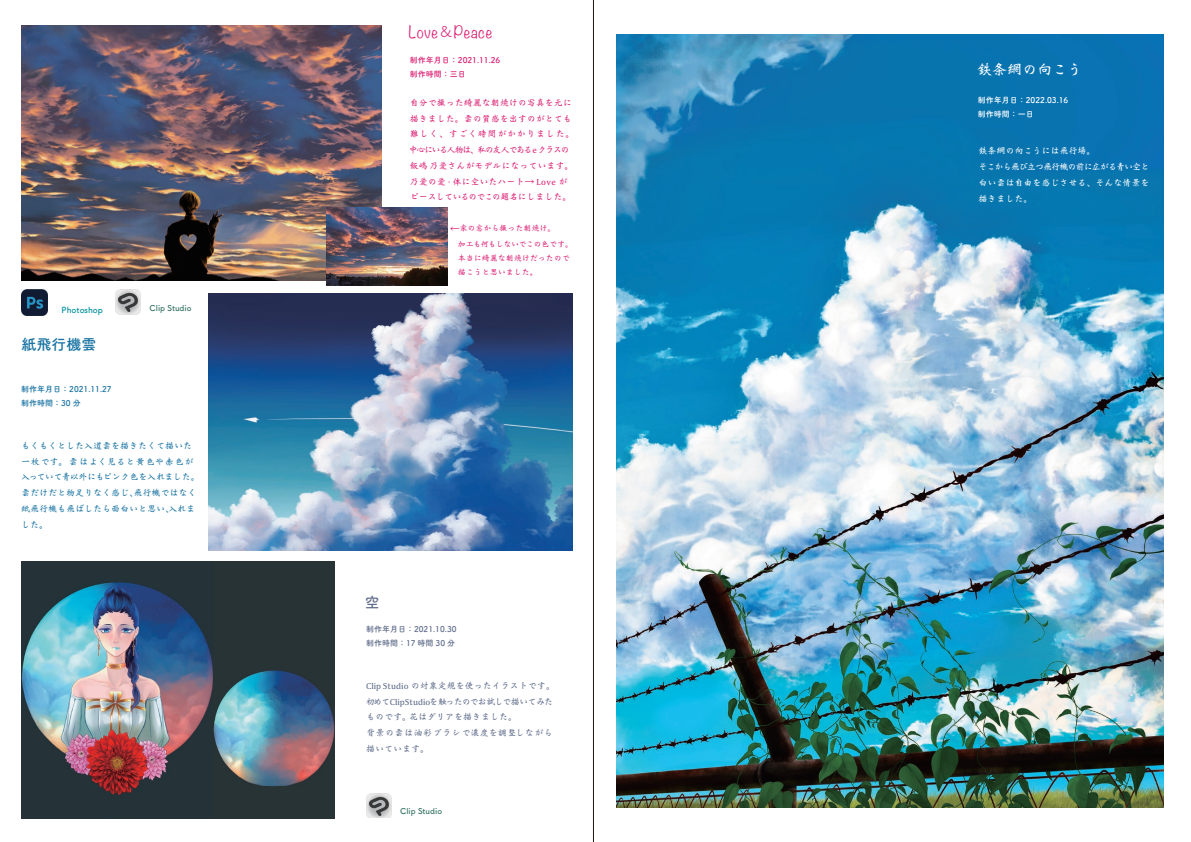
<style>
.page{position:relative;width:1191px;height:842px;background:#fff}
.page>*{position:absolute;margin:0;border:0;box-sizing:border-box;transform-origin:0 0}
.t1{font:300 15px "Noteworthy";letter-spacing:.04em;color:#db2174}
.t2{font:700 15px "Weibei SC";color:#fff}
.t3{font:15px "Tsuku A Rd Gothic Std B";color:#1a74a3}
.t4{font:15px "Tsuku A Rd Gothic Std B";color:#616e8c}
.t5{font:700 9px/15.8px "Weibei SC";color:#db2174}
.t6{font:700 9px/15.8px "Weibei SC";color:#616e8c;text-align:center}
.t7{font:700 9px/15.8px "Weibei SC";color:#1a74a3}
.t8{font:700 9px/15.8px "Weibei SC";color:#fff}
.t9{font:700 9px/15.8px "Weibei SC";letter-spacing:.04em;color:#616e8c}
.t10{font:700 9px "Weibei SC";letter-spacing:-.04em;color:#1a74a3}
.t11{font:700 9px "Weibei SC";letter-spacing:.06em;color:#1a74a3}
.t12{font:700 9px "Weibei SC";letter-spacing:.08em;color:#db2174}
.t13{font:700 9px "Weibei SC";letter-spacing:-.16em;color:#db2174}
.t14{font:8.4px "Tsuku A Rd Gothic Std B";color:#03919f}
.t15{font:700 8px/15.2px "Weibei SC";color:#db2174}
.t16{font:8px/14px "Tsuku A Rd Gothic Std B";color:#616e8c}
.t17{font:8px/14px "Tsuku A Rd Gothic Std B";color:#1a74a3}
.t18{font:8px/14px "Tsuku A Rd Gothic Std B";color:#db2174}
.t19{font:8px/14px "Tsuku A Rd Gothic Std B";color:#fff}
.t20{font:8px "Tsuku A Rd Gothic Std B";color:#377465}
.s1{font-family:"Tsuku A Rd Gothic Std R";font-weight:400}
</style>
<div class="page">
<div style="left:21px;top:562px;width:313px;height:256px;background:#273335"></div>
<img style="left:21px;top:26px;width:361px;height:254px">
<img style="left:21px;top:582px;width:193px;height:214px">
<img style="left:208px;top:293px;width:364px;height:258px">
<img style="left:326px;top:208px;width:121px;height:77px">
<img style="left:214px;top:670px;width:120px;height:116px">
<img style="left:21px;top:289px;width:26px;height:26px">
<img style="left:366px;top:793px;width:25px;height:25px">
<img style="left:116px;top:290px;width:24px;height:25px">
<img style="left:616px;top:34px;width:547px;height:774px">
<hr style="left:593px;top:0;width:1px;height:842px;background:#231612">
<p class="t14" style="left:62px;top:303px;width:43px">Photoshop</p>
<h1 class="t3" style="left:21px;top:333px;width:76px">紙飛行機雲</h1>
<p class="t20" style="left:150px;top:302px;width:43px">Clip Studio</p>
<p class="t17" style="left:21px;top:382px;width:92px">制作年月日：2021.11.27制作時間：30 分</p>
<p class="t7" style="left:21px;top:438px;width:173px">もくもくとした入道雲を描きたくて描いた</p>
<p class="t11" style="left:21px;top:457px;width:174px">一枚です。雲はよく見ると黄色や赤色が</p>
<p class="t10" style="left:21px;top:473px;width:180px">入っていて青以外にもピンク色を入れました。</p>
<p class="t7" style="left:133px;top:485px;width:64px">飛行機ではなく</p>
<p class="t7" style="left:21px;top:485px;width:176px">雲だけだと物足りなく感じ、<br>紙飛行機も飛ばしたら面白いと思い入れま</p>
<p class="t7" style="left:165px;top:501px;width:10px">、</p>
<p class="t7" style="left:21px;top:516px;width:29px">した。</p>
<h1 class="t1" style="left:409px;top:19px;width:84px">Love<span class="s1">＆</span>Peace</h1>
<p class="t18" style="left:410px;top:52px;width:92px">制作年月日：2021.11.26制作時間：三日</p>
<p class="t5" style="left:410px;top:94px;width:163px">自分で撮った綺麗な朝焼けの写真を元に</p>
<p class="t5" style="left:410px;top:110px;width:163px">描きました。雲の質感を出すのがとても</p>
<p class="t12" style="left:410px;top:129px;width:166px">難しく、すごく時間がかかりました。</p>
<p class="t13" style="left:477px;top:145px;width:94px">私の友人であるe クラスの</p>
<p class="t5" style="left:470px;top:142px;width:10px">、</p>
<p class="t5" style="left:409px;top:142px;width:166px">中心にいる人物は<br>飯嶋乃愛さんがモデルになっています。乃愛の愛 · 体に空いたハート→ Love がピースしているのでこの題名にしました。</p>
<p class="t15" style="left:458px;top:221px;width:117px">家の窓から撮った朝焼け。<br>加工も何もしないでこの色です。</p>
<p class="t15" style="left:458px;top:251px;width:114px;line-height:14px">本当に綺麗な朝焼けだったので描こうと思いました。</p>
<h1 class="t4" style="left:365px;top:591px;width:16px">空</h1>
<p class="t16" style="left:366px;top:621px;width:92px">制作年月日：2021.10.30制作時間：17 時間 30 分</p>
<p class="t6" style="left:366px;top:677px;width:191px">Clip Studio の対象定規を使ったイラストです。初めてClipStudioを触ったのでお試しで描いてみた花はダリアを描きました。</p>
<p class="t9" style="left:366px;top:709px;width:188px">ものです。<br>背景の雲は油彩ブラシで濃度を調整しながら描いています。</p>
<p class="t20" style="left:400px;top:805px;width:43px">Clip Studio</p>
<h1 class="t2" style="left:977px;top:62px;width:106px">鉄条網の向こう</h1>
<p class="t19" style="left:977px;top:93px;width:92px">制作年月日：2022.03.16制作時間：一日</p>
<p class="t8" style="left:978px;top:143px;width:172px">鉄条網の向こうには飛行場。<br>そこから飛び立つ飛行機の前に広がる青い空と白い雲は自由を感じさせる、そんな情景を描きました。</p>
</div>
